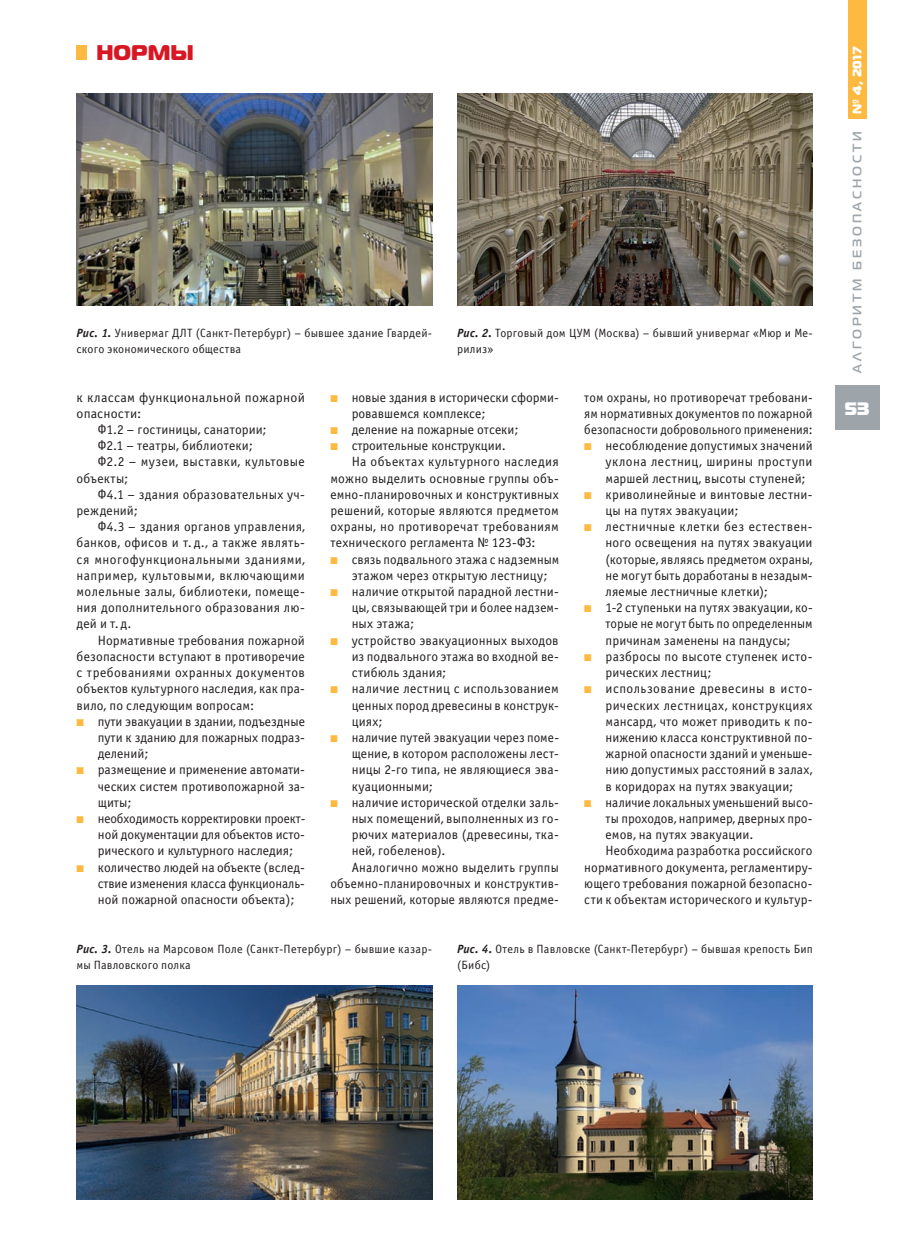
<style>
.page{position:relative;width:902px;height:1255px;background:#fff}
.page>*{position:absolute;margin:0;border:0;box-sizing:border-box;transform-origin:0 0}
.t1{font:21.3px "Magistral Black C";color:#d71824}
.t2{font:18px "Magistral Black C";color:#fff}
.t3{font:13.5px/16.2px "Officina Sans C";letter-spacing:.01em;color:#231f20;text-align:justify}
.t4{font:13.5px "Officina Sans C";letter-spacing:.03em;color:#231f20}
.t5{font:700 12.3px "Magistral C";letter-spacing:.24em;color:#9da5ab}
.t6{font:12.3px "Magistral Black C";color:#fff}
.t7{font:12px/16.2px "Officina Sans C";letter-spacing:.02em;color:#231f20}
.s1{font-weight:700;font-style:italic}
.s2{color:#fdb940}
</style>
<div class="page">
<div style="left:834px;top:385px;width:45px;height:45px;background:#9da5ab"></div>
<div style="left:848px;top:0;width:18px;height:119px;background:#fdb940"></div>
<div style="left:77px;top:45px;width:10px;height:15px;background:#fdb940"></div>
<img style="left:77px;top:94px;width:355px;height:211px">
<img style="left:77px;top:985px;width:355px;height:214px">
<img style="left:457px;top:94px;width:355px;height:211px">
<img style="left:457px;top:985px;width:355px;height:214px">
<h1 class="t1" style="left:96px;top:38px;width:99px">НОРМЫ</h1>
<p class="t7" style="left:77px;top:325px;width:357px"><span class="s1">Рис. 1.</span> Универмаг ДЛТ (Санкт‑Петербург) – бывшее здание Гвардей‑ ского экономического общества</p>
<p class="t7" style="left:457px;top:325px;width:357px"><span class="s1">Рис. 2.</span> Торговый дом ЦУМ (Москва) – бывший универмаг «Мюр и Ме‑ рилиз»</p>
<p class="t3" style="left:77px;top:389px;width:230px">к классам функциональной пожарной</p>
<p class="t3" style="left:77px;top:405px;width:66px">опасности:</p>
<p class="t3" style="left:98px;top:421px;width:170px">Ф1.2 – гостиницы, санатории;</p>
<p class="t3" style="left:98px;top:438px;width:157px">Ф2.1 – театры, библиотеки;</p>
<p class="t3" style="left:98px;top:454px;width:208px">Ф2.2 – музеи, выставки, культовые</p>
<p class="t3" style="left:77px;top:470px;width:53px">объекты;</p>
<p class="t3" style="left:98px;top:486px;width:208px">Ф4.1 – здания образовательных уч‑</p>
<p class="t3" style="left:77px;top:502px;width:63px">реждений;</p>
<p class="t3" style="left:98px;top:519px;width:209px">Ф4.3 – здания органов управления,</p>
<p class="t3" style="left:77px;top:535px;width:230px">банков, офисов и т. д., а также являть‑</p>
<p class="t4" style="left:77px;top:551px;width:230px">ся многофункциональными зданиями,</p>
<p class="t4" style="left:77px;top:568px;width:230px">например, культовыми, включающими</p>
<p class="t3" style="left:77px;top:583px;width:230px">молельные залы, библиотеки, помеще‑</p>
<p class="t3" style="left:77px;top:600px;width:230px">ния дополнительного образования лю‑</p>
<p class="t3" style="left:77px;top:616px;width:56px">дей и т. д.</p>
<p class="t3" style="left:98px;top:632px;width:208px">Нормативные требования пожарной</p>
<p class="t3" style="left:77px;top:648px;width:230px">безопасности вступают в противоречие</p>
<p class="t3" style="left:77px;top:664px;width:230px">с требованиями охранных документов</p>
<p class="t3" style="left:77px;top:681px;width:230px">объектов культурного наследия, как пра‑</p>
<p class="t3" style="left:77px;top:697px;width:179px">вило, по следующим вопросам:</p>
<p class="t3" style="left:98px;top:713px;width:209px;text-indent:-21px"><span class="s2">■</span> пути эвакуации в здании, подъездные пути к зданию для пожарных подраз‑ делений;</p>
<p class="t3" style="left:98px;top:762px;width:209px;text-indent:-21px"><span class="s2">■</span> размещение и применение автомати‑ ческих систем противопожарной за‑ щиты;</p>
<p class="t3" style="left:98px;top:810px;width:209px;text-indent:-21px"><span class="s2">■</span> необходимость корректировки проект‑ ной документации для объектов исто‑ рического и культурного наследия;</p>
<p class="t3" style="left:98px;top:859px;width:208px;text-indent:-21px"><span class="s2">■</span> количество людей на объекте (вслед‑ ствие изменения класса функциональ‑ ной пожарной опасности объекта);</p>
<p class="t3" style="left:351px;top:389px;width:208px;text-indent:-21px"><span class="s2">■</span> новые здания в исторически сформи‑ ровавшемся комплексе;</p>
<p class="t3" style="left:330px;top:421px;width:190px"><span class="s2">■</span> деление на пожарные отсеки;</p>
<p class="t3" style="left:330px;top:438px;width:177px"><span class="s2">■</span> строительные конструкции.</p>
<p class="t3" style="left:351px;top:454px;width:208px">На объектах культурного наследия</p>
<p class="t3" style="left:330px;top:470px;width:230px">можно выделить основные группы объ‑</p>
<p class="t3" style="left:330px;top:486px;width:230px">емно‑планировочных и конструктивных</p>
<p class="t3" style="left:330px;top:502px;width:230px">решений, которые являются предметом</p>
<p class="t3" style="left:330px;top:519px;width:230px">охраны, но противоречат требованиям</p>
<p class="t3" style="left:330px;top:535px;width:206px">технического регламента № 123‑ФЗ:</p>
<p class="t3" style="left:351px;top:551px;width:209px;text-indent:-21px"><span class="s2">■</span> связь подвального этажа с надземным этажом через открытую лестницу;</p>
<p class="t3" style="left:351px;top:583px;width:208px;text-indent:-21px"><span class="s2">■</span> наличие открытой парадной лестни‑ цы, связывающей три и более надзем‑ ных этажа;</p>
<p class="t3" style="left:351px;top:632px;width:208px;text-indent:-21px"><span class="s2">■</span> устройство эвакуационных выходов из подвального этажа во входной ве‑ стибюль здания;</p>
<p class="t3" style="left:351px;top:681px;width:208px;text-indent:-21px"><span class="s2">■</span> наличие лестниц с использованием ценных пород древесины в конструк‑ циях;</p>
<p class="t3" style="left:351px;top:729px;width:209px;text-indent:-21px"><span class="s2">■</span> наличие путей эвакуации через поме‑ щение, в котором расположены лест‑ ницы 2‑го типа, не являющиеся эва‑ куационными;</p>
<p class="t3" style="left:330px;top:794px;width:230px"><span class="s2">■</span> наличие исторической отделки заль‑</p>
<p class="t3" style="left:351px;top:810px;width:208px">ных помещений, выполненных из го‑</p>
<p class="t3" style="left:352px;top:826px;width:208px">рючих материалов (древесины, тка‑</p>
<p class="t3" style="left:352px;top:843px;width:95px">ней, гобеленов).</p>
<p class="t3" style="left:351px;top:859px;width:208px">Аналогично можно выделить группы</p>
<p class="t3" style="left:330px;top:875px;width:230px">объемно‑планировочных и конструктив‑</p>
<p class="t3" style="left:330px;top:891px;width:230px">ных решений, которые являются предме‑</p>
<p class="t3" style="left:584px;top:389px;width:230px">том охраны, но противоречат требовани‑ ям нормативных документов по пожарной безопасности добровольного применения:</p>
<p class="t3" style="left:605px;top:438px;width:209px;text-indent:-21px"><span class="s2">■</span> несоблюдение допустимых значений уклона лестниц, ширины проступи маршей лестниц, высоты ступеней;</p>
<p class="t3" style="left:605px;top:486px;width:208px;text-indent:-21px"><span class="s2">■</span> криволинейные и винтовые лестни‑ цы на путях эвакуации;</p>
<p class="t3" style="left:605px;top:519px;width:208px;text-indent:-21px"><span class="s2">■</span> лестничные клетки без естествен‑ ного освещения на путях эвакуации (которые, являясь предметом охраны, не могут быть доработаны в незадым‑ ляемые лестничные клетки);</p>
<p class="t3" style="left:605px;top:600px;width:209px;text-indent:-21px"><span class="s2">■</span> 1‑2 ступеньки на путях эвакуации, ко‑ торые не могут быть по определенным причинам заменены на пандусы;</p>
<p class="t3" style="left:605px;top:648px;width:208px;text-indent:-21px"><span class="s2">■</span> разбросы по высоте ступенек исто‑ рических лестниц;</p>
<p class="t3" style="left:605px;top:681px;width:208px;text-indent:-21px"><span class="s2">■</span> использование древесины в исто‑ рических лестницах, конструкциях мансард, что может приводить к по‑ нижению класса конструктивной по‑ жарной опасности зданий и уменьше‑ нию допустимых расстояний в залах, в коридорах на путях эвакуации;</p>
<p class="t3" style="left:584px;top:794px;width:230px"><span class="s2">■</span> наличие локальных уменьшений высо‑</p>
<p class="t3" style="left:605px;top:810px;width:208px">ты проходов, например, дверных про‑</p>
<p class="t3" style="left:605px;top:826px;width:149px">емов, на путях эвакуации.</p>
<p class="t3" style="left:605px;top:843px;width:208px">Необходима разработка российского</p>
<p class="t3" style="left:584px;top:859px;width:230px">нормативного документа, регламентиру‑</p>
<p class="t3" style="left:584px;top:875px;width:230px">ющего требования пожарной безопасно‑</p>
<p class="t3" style="left:584px;top:891px;width:230px">сти к объектам исторического и культур‑</p>
<p class="t7" style="left:77px;top:940px;width:357px"><span class="s1">Рис. 3.</span> Отель на Марсовом Поле (Санкт‑Петербург) – бывшие казар‑ мы Павловского полка</p>
<p class="t7" style="left:457px;top:940px;width:357px"><span class="s1">Рис. 4.</span> Отель в Павловске (Санкт‑Петербург) – бывшая крепость Бип (Бибс)</p>
<p class="t6" style="left:849px;top:114px;width:68px;rotate:-90deg">№ 4, 2017</p>
<p class="t5" style="left:849px;top:373px;width:243px;rotate:-90deg">АЛГОРИТМ БЕЗОПАСНОСТИ</p>
<h2 class="t2" style="left:844px;top:397px;width:26px">53</h2>
</div>
